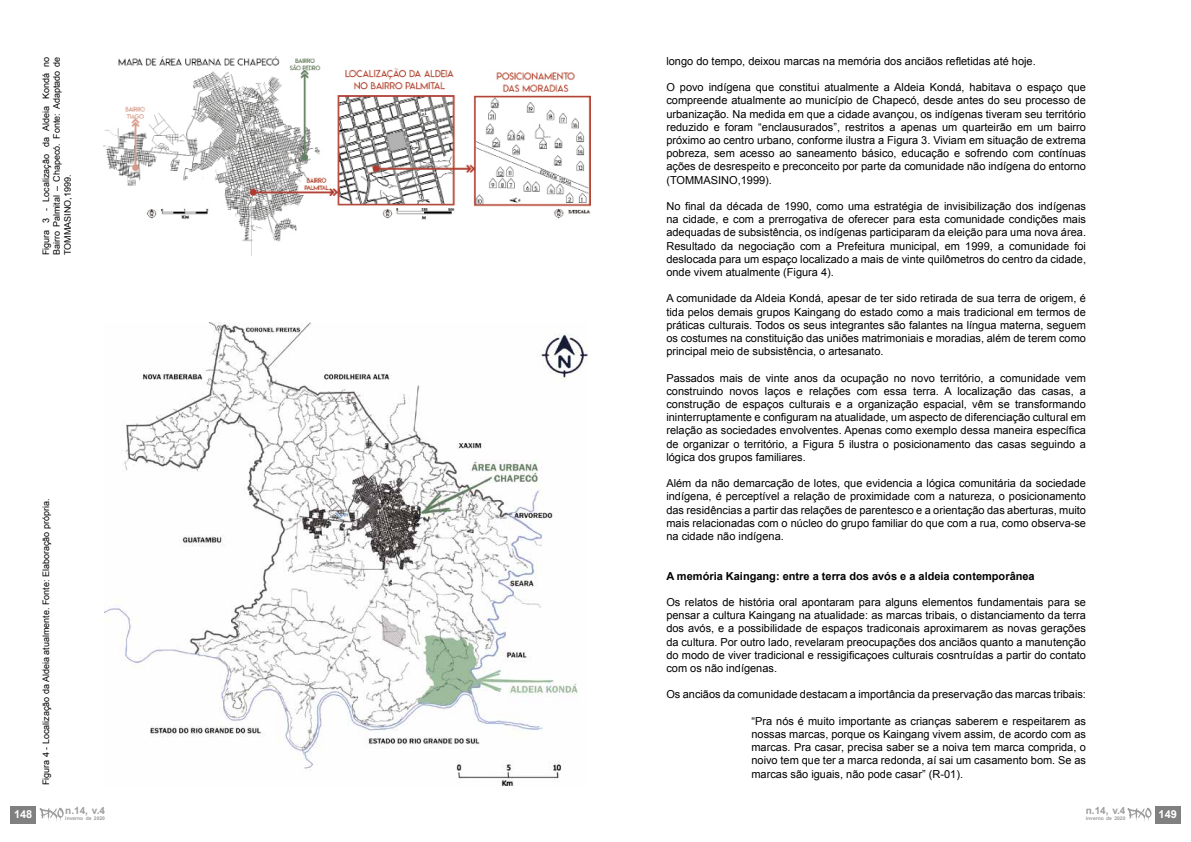
<style>
.page{position:relative;width:1191px;height:842px;background:#fff}
.page>*{position:absolute;margin:0;border:0;box-sizing:border-box;transform-origin:0 0}
.t1{font:11px/13.2px "Arial";color:#000;text-align:justify}
.t2{font:700 11px "Arial";color:#000}
.t3{font:700 11px "Arial";color:#fff}
.t4{font:700 10px "Arial";color:#9d9d9c}
.t5{font:9px/10.8px "Arial";color:#000;text-align:justify}
.t6{font:700 5px "Arial";color:#9d9d9c}
</style>
<div class="page">
<img style="left:105px;top:322px;width:484px;height:463px">
<div style="left:1155px;top:806px;width:25px;height:17px;background:#808080"></div>
<svg style="left:1127px;top:808px;width:24px;height:13px"></svg>
<div style="left:11px;top:806px;width:25px;height:17px;background:#808080"></div>
<svg style="left:40px;top:808px;width:24px;height:13px"></svg>
<img style="left:103px;top:57px;width:487px;height:198px">
<p class="t5" style="left:41px;top:255px;width:200px;rotate:-90deg">Figura 3 - Localização da Aldeia Kondá no Bairro Palmital – Chapecó. Fonte: Adaptado de TOMMASINO,1999.</p>
<p class="t3" style="left:14px;top:807px;width:20px">148</p>
<p class="t5" style="left:41px;top:785px;width:288px;rotate:-90deg">Figura 4 - Localização da Aldeia atualmente. Fonte: Elaboração própria.</p>
<p class="t4" style="left:65px;top:804px;width:41px">n.14, v.4</p>
<p class="t6" style="left:65px;top:815px;width:41px">inverno de 2020</p>
<p class="t1" style="left:666px;top:54px;width:371px">longo do tempo, deixou marcas na memória dos anciãos refletidas até hoje.</p>
<p class="t1" style="left:666px;top:81px;width:421px">O povo indígena que constitui atualmente a Aldeia Kondá, habitava o espaço que compreende atualmente ao município de Chapecó, desde antes do seu processo de urbanização. Na medida em que a cidade avançou, os indígenas tiveram seu território reduzido e foram “enclausurados”, restritos a apenas um quarteirão em um bairro próximo ao centro urbano, conforme ilustra a Figura 3. Viviam em situação de extrema pobreza, sem acesso ao saneamento básico, educação e sofrendo com contínuas ações de desrespeito e preconceito por parte da comunidade não indígena do entorno (TOMMASINO,1999).</p>
<p class="t1" style="left:666px;top:200px;width:421px">No final da década de 1990, como uma estratégia de invisibilização dos indígenas na cidade, e com a prerrogativa de oferecer para esta comunidade condições mais adequadas de subsistência, os indígenas participaram da eleição para uma nova área.<br>Resultado da negociação com a Prefeitura municipal, em 1999, a comunidade foi deslocada para um espaço localizado a mais de vinte quilômetros do centro da cidade, onde vivem atualmente (Figura 4).</p>
<p class="t1" style="left:666px;top:292px;width:421px">A comunidade da Aldeia Kondá, apesar de ter sido retirada de sua terra de origem, é tida pelos demais grupos Kaingang do estado como a mais tradicional em termos de práticas culturais. Todos os seus integrantes são falantes na língua materna, seguem os costumes na constituição das uniões matrimoniais e moradias, além de terem como principal meio de subsistência, o artesanato.</p>
<p class="t1" style="left:666px;top:371px;width:421px">Passados mais de vinte anos da ocupação no novo território, a comunidade vem construindo novos laços e relações com essa terra. A localização das casas, a construção de espaços culturais e a organização espacial, vêm se transformando ininterruptamente e configuram na atualidade, um aspecto de diferenciação cultural em relação as sociedades envolventes. Apenas como exemplo dessa maneira específica de organizar o território, a Figura 5 ilustra o posicionamento das casas seguindo a lógica dos grupos familiares.</p>
<p class="t1" style="left:666px;top:477px;width:421px">Além da não demarcação de lotes, que evidencia a lógica comunitária da sociedade indígena, é perceptível a relação de proximidade com a natureza, o posicionamento das residências a partir das relações de parentesco e a orientação das aberturas, muito mais relacionadas com o núcleo do grupo familiar do que com a rua, como observa-se na cidade não indígena.</p>
<p class="t2" style="left:666px;top:568px;width:370px">A memória Kaingang: entre a terra dos avós e a aldeia contemporânea</p>
<p class="t1" style="left:666px;top:596px;width:421px">Os relatos de história oral apontaram para alguns elementos fundamentais para se pensar a cultura Kaingang na atualidade: as marcas tribais, o distanciamento da terra dos avós, e a possibilidade de espaços tradiconais aproximarem as novas gerações da cultura. Por outro lado, revelaram preocupações dos anciãos quanto a manutenção do modo de viver tradicional e ressigificaçoes culturais cosntruídas a partir do contato com os não indígenas.</p>
<p class="t1" style="left:666px;top:688px;width:421px">Os anciãos da comunidade destacam a importância da preservação das marcas tribais:</p>
<p class="t1" style="left:751px;top:714px;width:336px">“Pra nós é muito importante as crianças saberem e respeitarem as nossas marcas, porque os Kaingang vivem assim, de acordo com as marcas. Pra casar, precisa saber se a noiva tem marca comprida, o noivo tem que ter a marca redonda, aí sai um casamento bom. Se as marcas são iguais, não pode casar” (R-01).</p>
<p class="t4" style="left:1085px;top:804px;width:41px">n.14, v.4</p>
<p class="t6" style="left:1085px;top:815px;width:41px">inverno de 2020</p>
<p class="t3" style="left:1158px;top:807px;width:20px">149</p>
</div>
